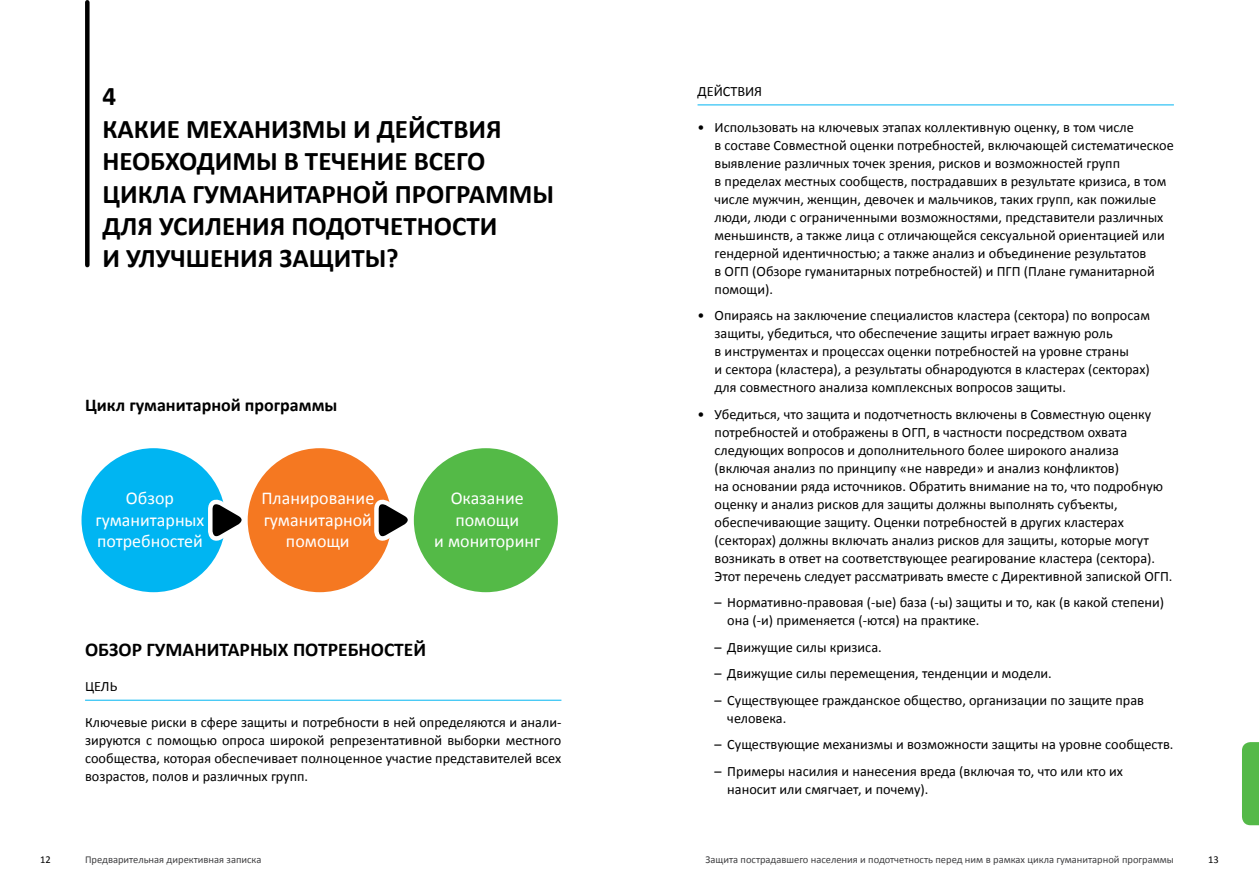
<style>
.page{position:relative;width:1259px;height:893px;background:#fff}
.page>*{position:absolute;margin:0;border:0;box-sizing:border-box;transform-origin:0 0}
.t1{font:700 27px/32.4px "Calibri";color:#000}
.t2{font:700 19.5px "Calibri";color:#000}
.t3{font:18px/21.6px "Calibri";color:#fff;text-align:center}
.t4{font:700 18px "Calibri";color:#000}
.t5{font:14.25px/18px "Calibri";color:#000}
.t6{font:10.5px "Calibri";color:#404042}
.t7{font:10.5px "Calibri";color:#000}
</style>
<div class="page">
<svg style="left:1242px;top:742px;width:17px;height:83px"></svg>
<div style="left:85px;top:2px;width:5px;height:263px;background:#000"></div>
<div style="left:81px;top:448px;width:144px;height:144px;background:#00b5f2;border-radius:50%"></div>
<div style="left:248px;top:448px;width:144px;height:144px;background:#f57821;border-radius:50%"></div>
<div style="left:414px;top:448px;width:144px;height:144px;background:#54ba47;border-radius:50%"></div>
<svg style="left:208px;top:497px;width:40px;height:48px"></svg>
<svg style="left:374px;top:497px;width:40px;height:48px"></svg>
<hr style="left:85px;top:700px;width:476px;height:1px;background:#00b5f2">
<hr style="left:697px;top:105px;width:477px;height:1px;background:#00b5f2">
<h1 class="t1" style="left:102px;top:79px;width:453px">4<br>КАКИЕ МЕХАНИЗМЫ И ДЕЙСТВИЯ<br>НЕОБХОДИМЫ В ТЕЧЕНИЕ ВСЕГО<br>ЦИКЛА ГУМАНИТАРНОЙ ПРОГРАММЫ<br>ДЛЯ УСИЛЕНИЯ ПОДОТЧЕТНОСТИ<br>И УЛУЧШЕНИЯ ЗАЩИТЫ?</h1>
<p class="t4" style="left:85px;top:393px;width:254px">Цикл гуманитарной программы</p>
<p class="t3" style="left:95px;top:487px;width:110px">Обзор гуманитарных потребностей</p>
<p class="t3" style="left:261px;top:487px;width:114px">Планирование гуманитарной помощи</p>
<p class="t3" style="left:434px;top:487px;width:108px">Оказание помощи<br>и мониторинг</p>
<h2 class="t2" style="left:85px;top:636px;width:343px">ОБЗОР ГУМАНИТАРНЫХ ПОТРЕБНОСТЕЙ</h2>
<p class="t5" style="left:85px;top:677px;width:34px">ЦЕЛЬ</p>
<p class="t5" style="left:85px;top:713px;width:478px;text-align:justify">Ключевые риски в сфере защиты и потребности в ней определяются и анали&shy;зируются с помощью опроса широкой репрезентативной выборки местного сообщества, которая обеспечивает полноценное участие представителей всех возрастов, полов и различных групп.</p>
<p class="t5" style="left:697px;top:82px;width:66px">ДЕЙСТВИЯ</p>
<p class="t5" style="left:714px;top:118px;width:461px;text-indent:-17px">• Использовать на ключевых этапах коллективную оценку, в том числе<br>в составе Совместной оценки потребностей, включающей систематическое выявление различных точек зрения, рисков и возможностей групп<br>в пределах местных сообществ, пострадавших в результате кризиса, в том числе мужчин, женщин, девочек и мальчиков, таких групп, как пожилые люди, люди с ограниченными возможностями, представители различных меньшинств, а также лица с отличающейся сексуальной ориентацией или гендерной идентичностью; а также анализ и объединение результатов<br>в ОГП (Обзоре гуманитарных потребностей) и ПГП (Плане гуманитарной помощи).</p>
<p class="t5" style="left:714px;top:306px;width:437px;text-indent:-17px">• Опираясь на заключение специалистов кластера (сектора) по вопросам защиты, убедиться, что обеспечение защиты играет важную роль<br>в инструментах и процессах оценки потребностей на уровне страны<br>и сектора (кластера), а результаты обнародуются в кластерах (секторах) для совместного анализа комплексных вопросов защиты.</p>
<p class="t5" style="left:714px;top:405px;width:459px;text-indent:-17px">• Убедиться, что защита и подотчетность включены в Совместную оценку потребностей и отображены в ОГП, в частности посредством охвата следующих вопросов и дополнительного более широкого анализа (включая анализ по принципу «не навреди» и анализ конфликтов)<br>на основании ряда источников. Обратить внимание на то, что подробную оценку и анализ рисков для защиты должны выполнять субъекты, обеспечивающие защиту. Оценки потребностей в других кластерах (секторах) должны включать анализ рисков для защиты, которые могут возникать в ответ на соответствующее реагирование кластера (сектора).<br>Этот перечень следует рассматривать вместе с Директивной запиской ОГП.</p>
<p class="t5" style="left:727px;top:593px;width:438px;text-indent:-13px">– Нормативно-правовая (-ые) база (-ы) защиты и то, как (в какой степени) она (-и) применяется (-ются) на практике.</p>
<p class="t5" style="left:714px;top:638px;width:169px">– Движущие силы кризиса.</p>
<p class="t5" style="left:714px;top:664px;width:339px">– Движущие силы перемещения, тенденции и модели.</p>
<p class="t5" style="left:727px;top:691px;width:418px;text-indent:-13px">– Существующее гражданское общество, организации по защите прав человека.</p>
<p class="t5" style="left:714px;top:735px;width:460px">– Существующие механизмы и возможности защиты на уровне сообществ.</p>
<p class="t5" style="left:727px;top:762px;width:397px;text-indent:-13px">– Примеры насилия и нанесения вреда (включая то, что или кто их наносит или смягчает, и почему).</p>
<p class="t7" style="left:40px;top:852px;width:12px">12</p>
<p class="t6" style="left:85px;top:852px;width:178px">Предварительная директивная записка</p>
<p class="t6" style="left:705px;top:852px;width:470px">Защита пострадавшего населения и подотчетность перед ним в рамках цикла гуманитарной программы</p>
<p class="t7" style="left:1208px;top:852px;width:12px">13</p>
</div>
